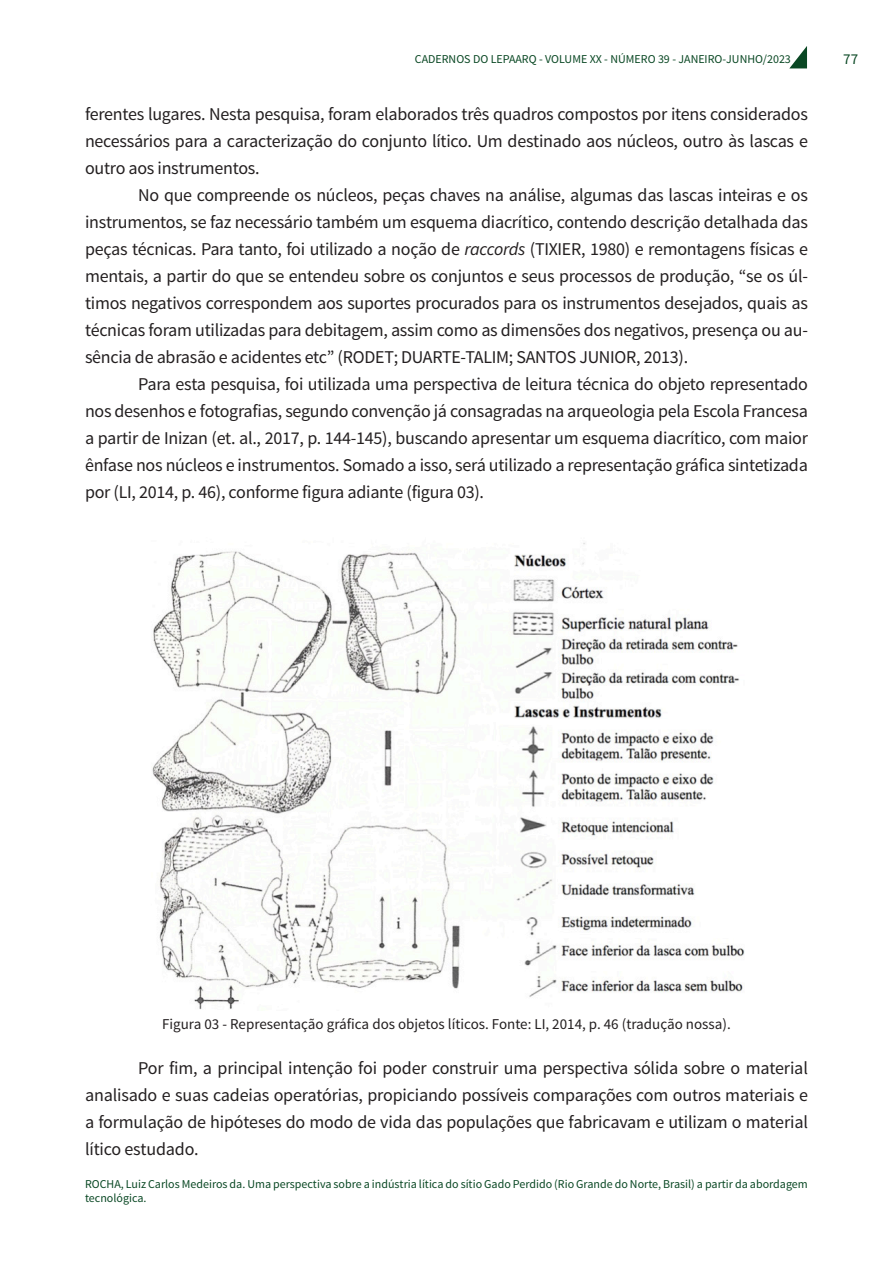
<style>
.page{position:relative;width:893px;height:1263px;background:#fff}
.page>*{position:absolute;margin:0;border:0;box-sizing:border-box;transform-origin:0 0}
.Normal_wrd_1{font:18px/27px "Source Sans Pro";letter-spacing:-.015em;color:#231f20;text-align:justify}
.Normal_wrd_1-2{font:15px "Source Sans Pro";color:#231f20}
.t1{font:15px "Source Sans Pro";color:#0a4824}
.t2{font:12px/14.4px "Source Sans Pro";color:#0a4824}
.s1{font-style:italic}
</style>
<div class="page">
<svg style="left:789px;top:46px;width:18px;height:22px"></svg>
<img style="left:152px;top:543px;width:593px;height:467px">
<p class="t2" style="left:415px;top:52px;width:378px">CADERNOS DO LEPAARQ - VOLUME XX - NÚMERO 39 - JANEIRO-JUNHO/2023</p>
<p class="t1" style="left:843px;top:50px;width:16px">77</p>
<p class="Normal_wrd_1" style="left:85px;top:101px;width:724px">ferentes lugares. Nesta pesquisa, foram elaborados três quadros compostos por itens considerados necessários para a caracterização do conjunto lítico. Um destinado aos núcleos, outro às lascas e outro aos instrumentos.</p>
<p class="Normal_wrd_1" style="left:85px;top:182px;width:724px;text-indent:53px">No que compreende os núcleos, peças chaves na análise, algumas das lascas inteiras e os instrumentos, se faz necessário também um esquema diacrítico, contendo descrição detalhada das peças técnicas. Para tanto, foi utilizado a noção de <span class="s1">raccords</span> (TIXIER, 1980) e remontagens físicas e mentais, a partir do que se entendeu sobre os conjuntos e seus processos de produção, “se os úl&shy;timos negativos correspondem aos suportes procurados para os instrumentos desejados, quais as técnicas foram utilizadas para debitagem, assim como as dimensões dos negativos, presença ou au&shy;sência de abrasão e acidentes etc” (RODET; DUARTE-TALIM; SANTOS JUNIOR, 2013).</p>
<p class="Normal_wrd_1" style="left:85px;top:371px;width:724px;text-indent:53px">Para esta pesquisa, foi utilizada uma perspectiva de leitura técnica do objeto representado nos desenhos e fotografias, segundo convenção já consagradas na arqueologia pela Escola Francesa a partir de Inizan (et. al., 2017, p. 144-145), buscando apresentar um esquema diacrítico, com maior ênfase nos núcleos e instrumentos. Somado a isso, será utilizado a representação gráfica sintetizada por (LI, 2014, p. 46), conforme figura adiante (figura 03).</p>
<p class="Normal_wrd_1-2" style="left:162px;top:1015px;width:570px">Figura 03 - Representação gráfica dos objetos líticos. Fonte: LI, 2014, p. 46 (tradução nossa).</p>
<p class="Normal_wrd_1" style="left:85px;top:1055px;width:724px;text-indent:53px">Por fim, a principal intenção foi poder construir uma perspectiva sólida sobre o material analisado e suas cadeias operatórias, propiciando possíveis comparações com outros materiais e a formulação de hipóteses do modo de vida das populações que fabricavam e utilizam o material lítico estudado.</p>
<p class="t2" style="left:85px;top:1177px;width:724px">ROCHA, Luiz Carlos Medeiros da. Uma perspectiva sobre a indústria lítica do sítio Gado Perdido (Rio Grande do Norte, Brasil) a partir da abordagem tecnológica.</p>
</div>
